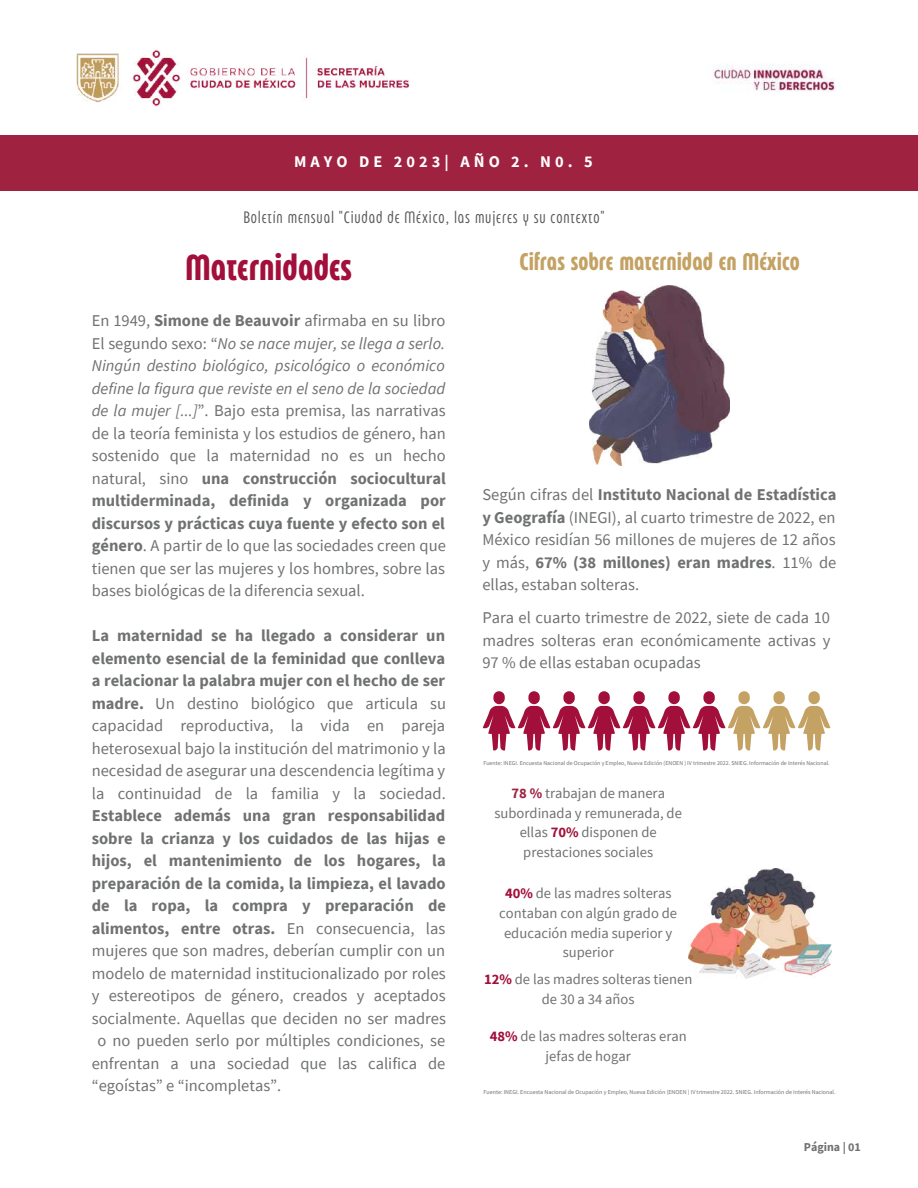
<style>
.page{position:relative;width:918px;height:1188px;background:#fff}
.page>*{position:absolute;margin:0;border:0;box-sizing:border-box;transform-origin:0 0}
.t1{font:700 36px "Eastman Compressed Alt";color:#a20f3b}
.t2{font:700 24px "Eastman Compressed Alt";color:#c4a264}
.t3{font:16.5px/22.5px "Source Sans Pro";color:#6f7271;text-align:justify}
.t4{font:700 16.5px "Source Sans Pro";color:#6f7271}
.t5{font:16.5px "Eastman Compressed Alt";letter-spacing:.05em;color:#595959}
.t6{font:700 16.35px "Source Sans Pro";letter-spacing:.25em;color:#fff}
.t7{font:14.55px/19.6px "Source Sans Pro";color:#6f7271;text-align:center}
.t8{font:700 12px "Source Sans Pro";color:#6f7271}
.t9{font:6px "Source Sans Pro";color:#6f7271}
.t10{font:5.85px "Source Sans Pro";color:#6f7271}
.s1{font-weight:700}
.s2{font-style:italic}
.s3{font-weight:400}
.s4{font-weight:700;color:#9f2241}
.s5{font-weight:700;color:#a20f3b}
</style>
<div class="page">
<img style="left:70px;top:50px;width:353px;height:86px">
<img style="left:713px;top:64px;width:123px;height:28px">
<div style="left:0;top:136px;width:918px;height:55px;background:#9f2241"></div>
<svg style="left:483px;top:691px;width:172px;height:60px"></svg>
<svg style="left:728px;top:691px;width:102px;height:60px"></svg>
<img style="left:589px;top:285px;width:141px;height:180px">
<img style="left:688px;top:868px;width:143px;height:110px">
<p class="t6" style="left:294px;top:151px;width:300px">MAYO DE 2023| AÑO 2. N0. 5</p>
<p class="t5" style="left:243px;top:211px;width:363px">Boletín mensual "Ciudad de México, las mujeres y su contexto"</p>
<h1 class="t1" style="left:186px;top:254px;width:168px">Maternidades</h1>
<p class="t3" style="left:92px;top:309px;width:356px">En 1949, <span class="s1">Simone de Beauvoir</span> afirmaba en su libro El segundo sexo: “<span class="s2">No se nace mujer, se llega a serlo.<br>Ningún destino biológico, psicológico o económico define la figura que reviste en el seno de la sociedad de la mujer [...]</span>”. Bajo esta premisa, las narrativas de la teoría feminista y los estudios de género, han sostenido que la maternidad no es un hecho natural, sino <span class="s1">una construcción sociocultural multiderminada, definida y organizada por discursos y prácticas cuya fuente y efecto son el género</span>. A partir de lo que las sociedades creen que tienen que ser las mujeres y los hombres, sobre las bases biológicas de la diferencia sexual.</p>
<p class="t3" style="left:92px;top:624px;width:356px"><span class="s1">La maternidad se ha llegado a considerar un elemento esencial de la feminidad que conlleva a relacionar la palabra mujer con el hecho de ser madre.</span> Un destino biológico que articula su capacidad reproductiva, la vida en pareja heterosexual bajo la institución del matrimonio y la necesidad de asegurar una descendencia legítima y la continuidad de la familia y la sociedad.</p>
<p class="t4" style="left:92px;top:805px;width:355px">Establece además una gran responsabilidad</p>
<p class="t4" style="left:92px;top:827px;width:355px">sobre la crianza y los cuidados de las hijas e</p>
<p class="t4" style="left:92px;top:850px;width:355px">hijos, el mantenimiento de los hogares, la</p>
<p class="t4" style="left:92px;top:872px;width:356px">preparación de la comida, la limpieza, el lavado</p>
<p class="t4" style="left:92px;top:895px;width:356px">de la ropa, la compra y preparación de</p>
<p class="t4" style="left:92px;top:917px;width:355px">alimentos, entre otras. <span class="s3">En consecuencia, las</span></p>
<p class="t3" style="left:92px;top:939px;width:355px">mujeres que son madres, deberían cumplir con un</p>
<p class="t3" style="left:92px;top:961px;width:355px">modelo de maternidad institucionalizado por roles</p>
<p class="t3" style="left:92px;top:984px;width:356px">y estereotipos de género, creados y aceptados</p>
<p class="t3" style="left:92px;top:1006px;width:356px">socialmente. Aquellas que deciden no ser madres</p>
<p class="t3" style="left:97px;top:1029px;width:350px">o no pueden serlo por múltiples condiciones, se</p>
<p class="t3" style="left:92px;top:1051px;width:355px">enfrentan a una sociedad que las califica de</p>
<p class="t3" style="left:92px;top:1074px;width:191px">“egoístas” e “incompletas”.</p>
<h2 class="t2" style="left:519px;top:252px;width:282px">Cifras sobre maternidad en México</h2>
<p class="t3" style="left:482px;top:483px;width:356px">Según cifras del <span class="s1">Instituto Nacional de Estadística y Geografía</span> (INEGI), al cuarto trimestre de 2022, en México residían 56 millones de mujeres de 12 años y más, <span class="s1">67% (38 millones) eran madres</span>. 11% de ellas, estaban solteras.</p>
<p class="t3" style="left:482px;top:606px;width:350px">Para el cuarto trimestre de 2022, siete de cada 10 madres solteras eran económicamente activas y 97 % de ellas estaban ocupadas</p>
<p class="t10" style="left:484px;top:760px;width:348px">Fuente: INEGI. Encuesta Nacional de Ocupación y Empleo, Nueva Edición (ENOEN ) IV trimestre 2022. SNIEG. Información de Interés Nacional.</p>
<p class="t7" style="left:495px;top:783px;width:189px"><span class="s4">78 %</span> trabajan de manera subordinada y remunerada, de ellas <span class="s5">70%</span> disponen de prestaciones sociales</p>
<p class="t7" style="left:499px;top:883px;width:179px"><span class="s5">40%</span> de las madres solteras contaban con algún grado de educación media superior y superior</p>
<p class="t7" style="left:484px;top:969px;width:210px"><span class="s5">12%</span> de las madres solteras tienen de 30 a 34 años</p>
<p class="t7" style="left:490px;top:1026px;width:198px"><span class="s5">48%</span> de las madres solteras eran jefas de hogar</p>
<p class="t9" style="left:484px;top:1088px;width:354px">Fuente: INEGI. Encuesta Nacional de Ocupación y Empleo, Nueva Edición (ENOEN ) IV trimestre 2022. SNIEG. Información de Interés Nacional.</p>
<p class="t8" style="left:804px;top:1139px;width:59px">Página | 01</p>
</div>
